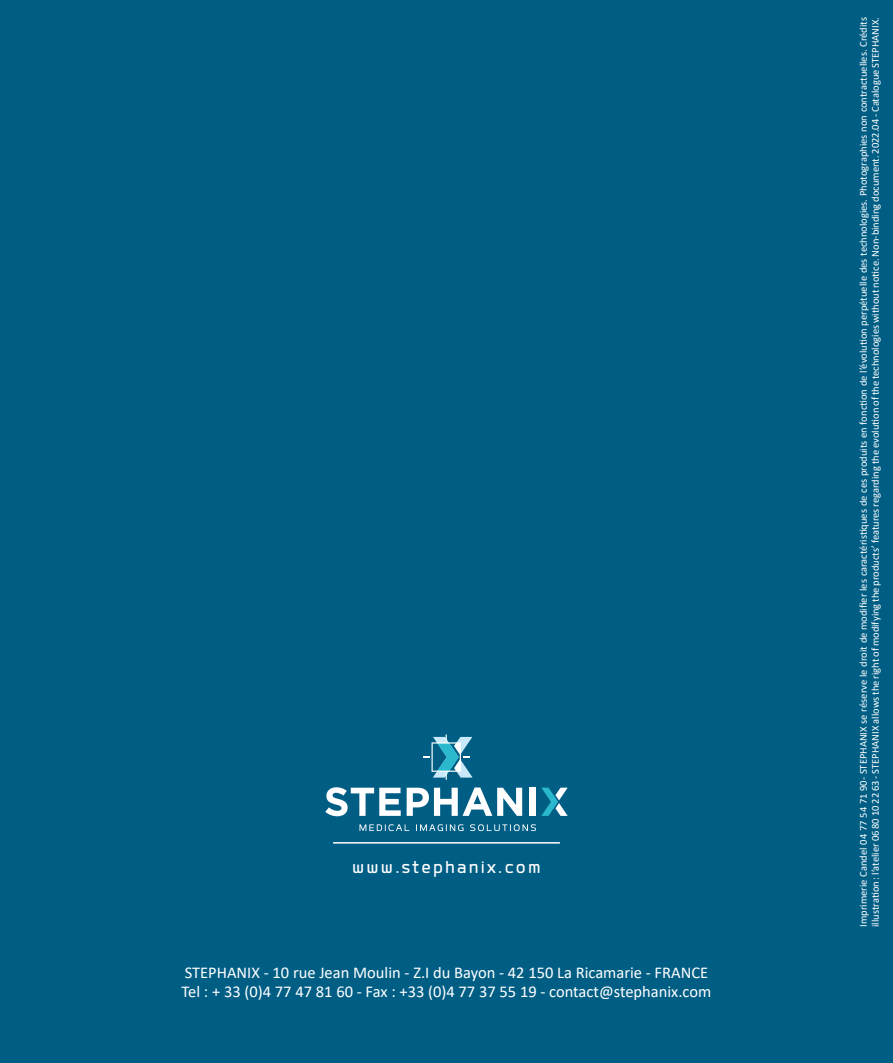
<style>
.page{position:relative;width:893px;height:1063px;background:#005e85}
.page>*{position:absolute;margin:0;border:0;box-sizing:border-box;transform-origin:0 0}
.t1{font:500 22.5px "Labrador B";letter-spacing:.1em;color:#fff}
.t2{font:16.5px/19.8px "Calibri";color:#fff}
.t3{font:10.5px/12px "Calibri";color:#fff}
</style>
<div class="page">
<svg style="left:325px;top:787px;width:76px;height:29px"></svg>
<svg style="left:407px;top:787px;width:115px;height:29px"></svg>
<div style="left:530px;top:788px;width:6px;height:28px;background:#fff"></div>
<svg style="left:541px;top:788px;width:27px;height:28px"></svg>
<svg style="left:359px;top:824px;width:50px;height:7px"></svg>
<svg style="left:416px;top:824px;width:48px;height:7px"></svg>
<svg style="left:470px;top:824px;width:66px;height:7px"></svg>
<svg style="left:423px;top:735px;width:50px;height:45px"></svg>
<hr style="left:333px;top:842px;width:227px;height:2px;background:#fff">
<h1 class="t1" style="left:352px;top:856px;width:190px">www.stephanix.com</h1>
<h2 class="t2" style="left:182px;top:962px;width:531px">STEPHANIX - 10 rue Jean Moulin - Z.I du Bayon - 42 150 La Ricamarie - FRANCE<br>Tel : + 33 (0)4 77 47 81 60 - Fax : +33 (0)4 77 37 55 19 - contact@stephanix.com</h2>
<p class="t3" style="left:857px;top:927px;width:911px;rotate:-90deg">Imprimerie Candel 04 77 54 71 90- STEPHANIX se réserve le droit de modifier les caractéristiques de ces produits en fonction de l’évolution perpétuelle des technologies. Photographies non contractuelles. Crédits illustration : l’atelier 06 80 10 22 63 - STEPHANIX allows the right of modifying the products’ features regarding the evolution of the technologies without notice. Non-binding document. 2022.04 - Catalogue STEPHANIX.</p>
</div>
